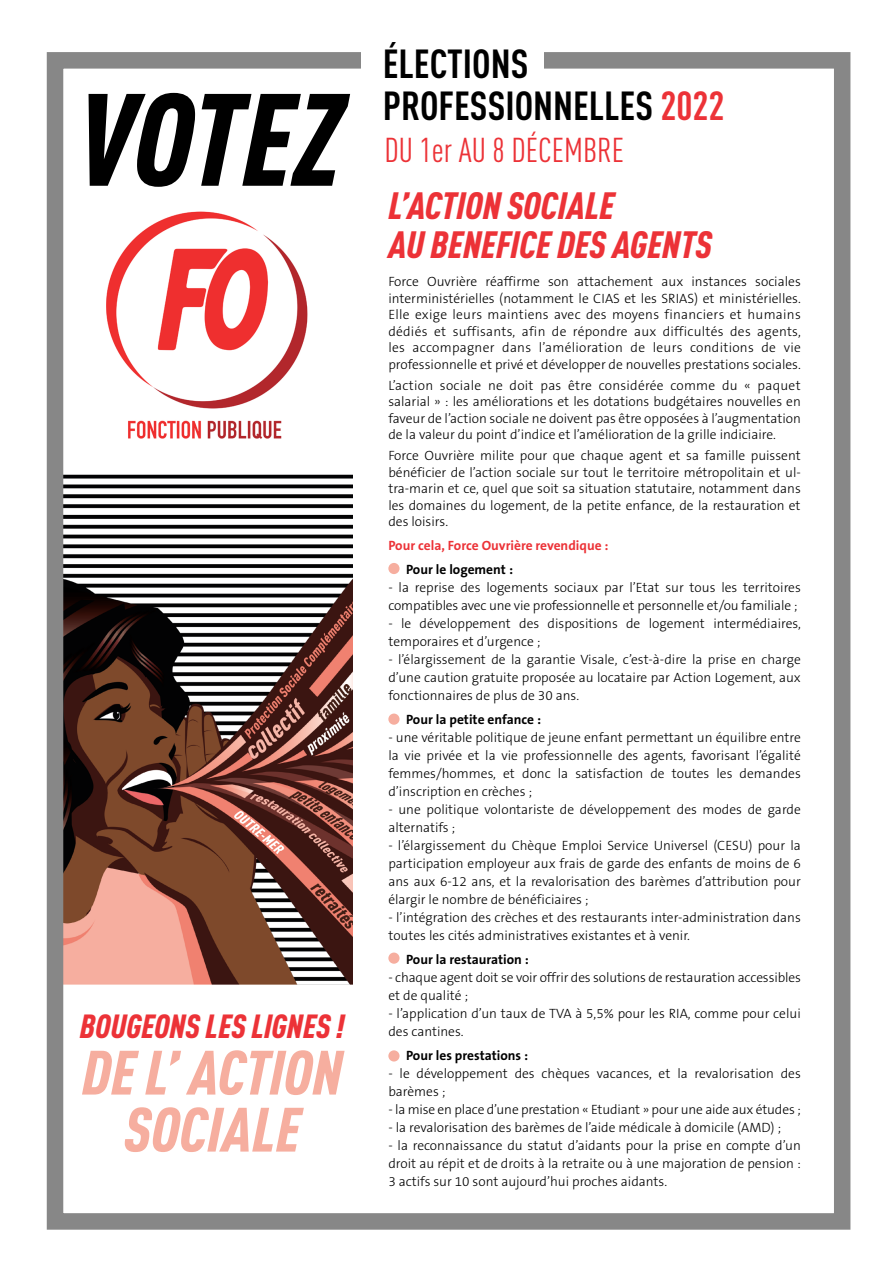
<style>
.page{position:relative;width:893px;height:1263px;background:#fff}
.page>*{position:absolute;margin:0;border:0;box-sizing:border-box;transform-origin:0 0}
.t1{font:italic 900 condensed 129px "DIN Pro";letter-spacing:-.005em;color:#000}
.t2{font:italic 900 condensed 61.5px "DIN Pro";color:#f6ae9f}
.t3{font:700 condensed 40.05px "DIN Pro";color:#000}
.t4{font:italic 900 condensed 37.5px "DIN Pro";color:#ec3237}
.t5{font:condensed 34.05px "DIN Pro";color:#ec3237}
.t6{font:italic 900 condensed 33px "DIN Pro";color:#ec3237}
.t7{font:300 13.5px/18px "The Sans B3";color:#000}
.t8{font:300 13.5px/16.5px "The Sans B3";letter-spacing:.02em;color:#000}
.t9{font:700 13.5px "The Sans B7";color:#000}
.t10{font:700 13.5px "The Sans B7";color:#ec3237}
.s1{color:#ec3237}
</style>
<div class="page">
<img style="left:64px;top:474px;width:289px;height:511px">
<img style="left:106px;top:211px;width:202px;height:228px">
<div style="left:388px;top:563px;width:12px;height:11px;background:#f6ae9f;border-radius:50%"></div>
<div style="left:388px;top:713px;width:12px;height:12px;background:#f6ae9f;border-radius:50%"></div>
<div style="left:388px;top:952px;width:12px;height:12px;background:#f6ae9f;border-radius:50%"></div>
<div style="left:388px;top:1050px;width:12px;height:11px;background:#f6ae9f;border-radius:50%"></div>
<div style="left:47px;top:52px;width:803px;height:1178px;border:16px solid #878787"></div>
<div style="left:361px;top:26px;width:183px;height:87px;background:#fff"></div>
<p class="t1" style="left:77px;top:40px;width:267px">VOTEZ</p>
<p class="t6" style="left:80px;top:1000px;width:266px">BOUGEONS LES LIGNES !</p>
<p class="t2" style="left:82px;top:1025px;width:262px">DE L’ ACTION</p>
<p class="t2" style="left:124px;top:1082px;width:178px">SOCIALE</p>
<p class="t3" style="left:383px;top:34px;width:147px">ÉLECTIONS</p>
<p class="t3" style="left:383px;top:76px;width:343px">PROFESSIONNELLES <span class="s1">2022</span></p>
<p class="t5" style="left:384px;top:126px;width:241px">DU 1er AU 8 DÉCEMBRE</p>
<p class="t4" style="left:388px;top:176px;width:228px">L’ACTION SOCIALE</p>
<p class="t4" style="left:388px;top:215px;width:325px">AU BENEFICE DES AGENTS</p>
<p class="t7" style="left:388px;top:273px;width:414px">Force Ouvrière réaffirme son attachement aux instances sociales</p>
<p class="t7" style="left:388px;top:290px;width:414px;line-height:16.5px">interministérielles (notamment le CIAS et les SRIAS) et ministérielles.<br>Elle exige leurs maintiens avec des moyens financiers et humains</p>
<p class="t8" style="left:388px;top:323px;width:414px">dédiés et suffisants, afin de répondre aux difficultés des agents, les accompagner dans l’amélioration de leurs conditions de vie</p>
<p class="t7" style="left:388px;top:356px;width:414px">professionnelle et privé et développer de nouvelles prestations sociales.</p>
<p class="t8" style="left:388px;top:377px;width:414px">L’action sociale ne doit pas être considérée comme du « paquet</p>
<p class="t7" style="left:388px;top:394px;width:414px;line-height:16.5px;text-align:justify">salarial » : les améliorations et les dotations budgétaires nouvelles en faveur de l’action sociale ne doivent pas être opposées à l’augmentation de la valeur du point d’indice et l’amélioration de la grille indiciaire.</p>
<p class="t7" style="left:388px;top:448px;width:414px;line-height:16.5px;text-align:justify">Force Ouvrière milite pour que chaque agent et sa famille puissent bénéficier de l’action sociale sur tout le territoire métropolitain et ul&shy;tra-marin et ce, quel que soit sa situation statutaire, notamment dans les domaines du logement, de la petite enfance, de la restauration et des loisirs.</p>
<p class="t10" style="left:388px;top:539px;width:222px">Pour cela, Force Ouvrière revendique :</p>
<p class="t9" style="left:406px;top:563px;width:109px">Pour le logement :</p>
<p class="t7" style="left:388px;top:579px;width:414px">- la reprise des logements sociaux par l’Etat sur tous les territoires</p>
<p class="t7" style="left:388px;top:597px;width:411px">compatibles avec une vie professionnelle et personnelle et/ou familiale ;</p>
<p class="t7" style="left:388px;top:615px;width:414px">- le développement des dispositions de logement intermédiaires,</p>
<p class="t7" style="left:388px;top:633px;width:154px">temporaires et d’urgence ;</p>
<p class="t7" style="left:388px;top:651px;width:414px;text-align:justify">- l’élargissement de la garantie Visale, c’est-à-dire la prise en charge d’une caution gratuite proposée au locataire par Action Logement, aux fonctionnaires de plus de 30 ans.</p>
<p class="t9" style="left:406px;top:713px;width:137px">Pour la petite enfance :</p>
<p class="t7" style="left:388px;top:729px;width:414px">- une véritable politique de jeune enfant permettant un équilibre entre la vie privée et la vie professionnelle des agents, favorisant l’égalité</p>
<p class="t7" style="left:388px;top:765px;width:414px">femmes/hommes, et donc la satisfaction de toutes les demandes</p>
<p class="t7" style="left:388px;top:783px;width:145px">d’inscription en crèches ;</p>
<p class="t7" style="left:388px;top:801px;width:414px">- une politique volontariste de développement des modes de garde</p>
<p class="t7" style="left:388px;top:819px;width:68px">alternatifs ;</p>
<p class="t7" style="left:388px;top:837px;width:414px;text-align:justify">- l’élargissement du Chèque Emploi Service Universel (CESU) pour la participation employeur aux frais de garde des enfants de moins de 6 ans aux 6-12 ans, et la revalorisation des barèmes d’attribution pour élargir le nombre de bénéficiaires ;</p>
<p class="t7" style="left:388px;top:909px;width:414px">- l’intégration des crèches et des restaurants inter-administration dans toutes les cités administratives existantes et à venir.</p>
<p class="t9" style="left:406px;top:953px;width:124px">Pour la restauration :</p>
<p class="t7" style="left:388px;top:969px;width:414px">- chaque agent doit se voir offrir des solutions de restauration accessibles</p>
<p class="t7" style="left:388px;top:987px;width:81px">et de qualité ;</p>
<p class="t7" style="left:388px;top:1005px;width:414px">- l’application d’un taux de TVA à 5,5% pour les RIA, comme pour celui des cantines.</p>
<p class="t9" style="left:406px;top:1049px;width:124px">Pour les prestations :</p>
<p class="t7" style="left:388px;top:1065px;width:414px">- le développement des chèques vacances, et la revalorisation des barèmes ;</p>
<p class="t7" style="left:388px;top:1101px;width:414px">- la mise en place d’une prestation « Etudiant » pour une aide aux études ;</p>
<p class="t7" style="left:388px;top:1119px;width:394px">- la revalorisation des barèmes de l’aide médicale à domicile (AMD) ;</p>
<p class="t7" style="left:388px;top:1137px;width:414px;text-align:justify">- la reconnaissance du statut d’aidants pour la prise en compte d’un droit au répit et de droits à la retraite ou à une majoration de pension :<br>3 actifs sur 10 sont aujourd’hui proches aidants.</p>
</div>
